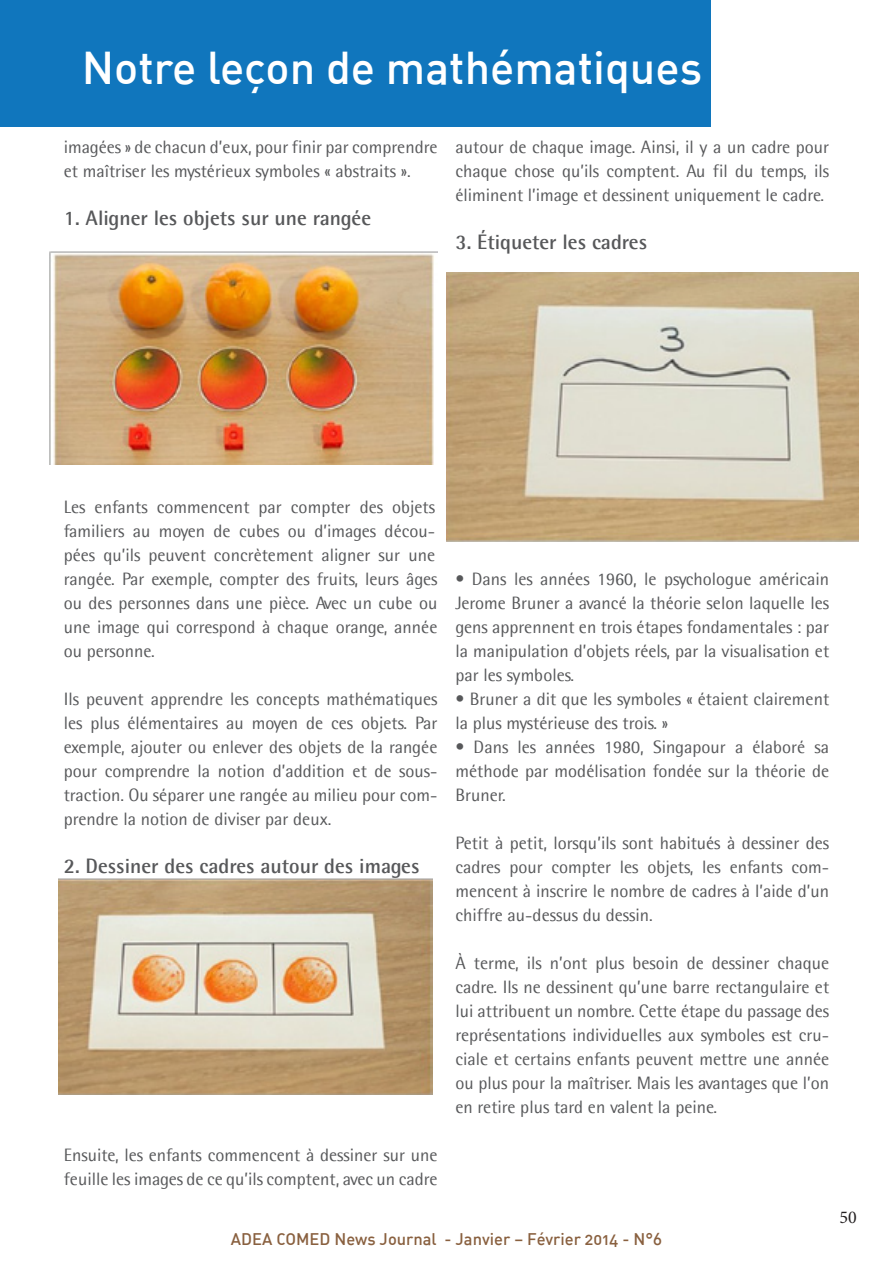
<style>
.page{position:relative;width:893px;height:1263px;background:#fff}
.page>*{position:absolute;margin:0;border:0;box-sizing:border-box;transform-origin:0 0}
.t1{font:45px "DIN Medium Alternate";color:#fff}
.t2{font:700 21px "Agfa Rotis Semisans";color:#57585a}
.t3{font:18px/24px "Agfa Rotis Semisans";color:#57585a;text-align:justify}
.t4{font:18px "Minion Pro";color:#231f20}
.t5{font:16.5px "DIN Medium Alternate";color:#89603f}
</style>
<div class="page">
<div style="left:0;top:0;width:710px;height:126px;background:#1076bd"></div>
<img style="left:49px;top:252px;width:388px;height:213px">
<img style="left:58px;top:878px;width:374px;height:217px">
<img style="left:446px;top:272px;width:413px;height:269px">
<h1 class="t1" style="left:82px;top:39px;width:622px">Notre leçon de mathématiques</h1>
<p class="t3" style="left:64px;top:135px;width:375px">imagées » de chacun d’eux, pour finir par comprendre et maîtriser les mystérieux symboles « abstraits ».</p>
<p class="t2" style="left:64px;top:205px;width:309px">1. Aligner les objets sur une rangée</p>
<p class="t3" style="left:455px;top:135px;width:375px">autour de chaque image. Ainsi, il y a un cadre pour chaque chose qu’ils comptent. Au fil du temps, ils éliminent l’image et dessinent uniquement le cadre.</p>
<p class="t2" style="left:455px;top:229px;width:193px">3. Étiqueter les cadres</p>
<p class="t3" style="left:64px;top:495px;width:375px;text-align:left">Les enfants commencent par compter des objets familiers au moyen de cubes ou d’images décou&shy;pées qu’ils peuvent concrètement aligner sur une rangée. Par exemple, compter des fruits, leurs âges ou des personnes dans une pièce. Avec un cube ou une image qui correspond à chaque orange, année ou personne.</p>
<p class="t3" style="left:64px;top:687px;width:375px">Ils peuvent apprendre les concepts mathématiques les plus élémentaires au moyen de ces objets. Par exemple, ajouter ou enlever des objets de la rangée pour comprendre la notion d’addition et de sous&shy;traction. Ou séparer une rangée au milieu pour com&shy;prendre la notion de diviser par deux.</p>
<p class="t2" style="left:64px;top:853px;width:357px">2. Dessiner des cadres autour des images</p>
<p class="t3" style="left:455px;top:567px;width:375px">• Dans les années 1960, le psychologue américain Jerome Bruner a avancé la théorie selon laquelle les gens apprennent en trois étapes fondamentales : par la manipulation d’objets réels, par la visualisation et par les symboles.</p>
<p class="t3" style="left:455px;top:687px;width:375px">• Bruner a dit que les symboles « étaient clairement la plus mystérieuse des trois. »</p>
<p class="t3" style="left:455px;top:735px;width:375px">• Dans les années 1980, Singapour a élaboré sa méthode par modélisation fondée sur la théorie de Bruner.</p>
<p class="t3" style="left:455px;top:831px;width:375px">Petit à petit, lorsqu’ils sont habitués à dessiner des cadres pour compter les objets, les enfants com&shy;mencent à inscrire le nombre de cadres à l’aide d’un chiffre au-dessus du dessin.</p>
<p class="t3" style="left:455px;top:951px;width:375px">À terme, ils n’ont plus besoin de dessiner chaque cadre. Ils ne dessinent qu’une barre rectangulaire et lui attribuent un nombre. Cette étape du passage des représentations individuelles aux symboles est cru&shy;ciale et certains enfants peuvent mettre une année ou plus pour la maîtriser. Mais les avantages que l’on en retire plus tard en valent la peine.</p>
<p class="t3" style="left:64px;top:1143px;width:375px">Ensuite, les enfants commencent à dessiner sur une feuille les images de ce qu’ils comptent, avec un cadre</p>
<p class="t5" style="left:231px;top:1228px;width:433px">ADEA COMED News Journal - Janvier – Février 2014 - N°6</p>
<p class="t4" style="left:839px;top:1205px;width:19px">50</p>
</div>
